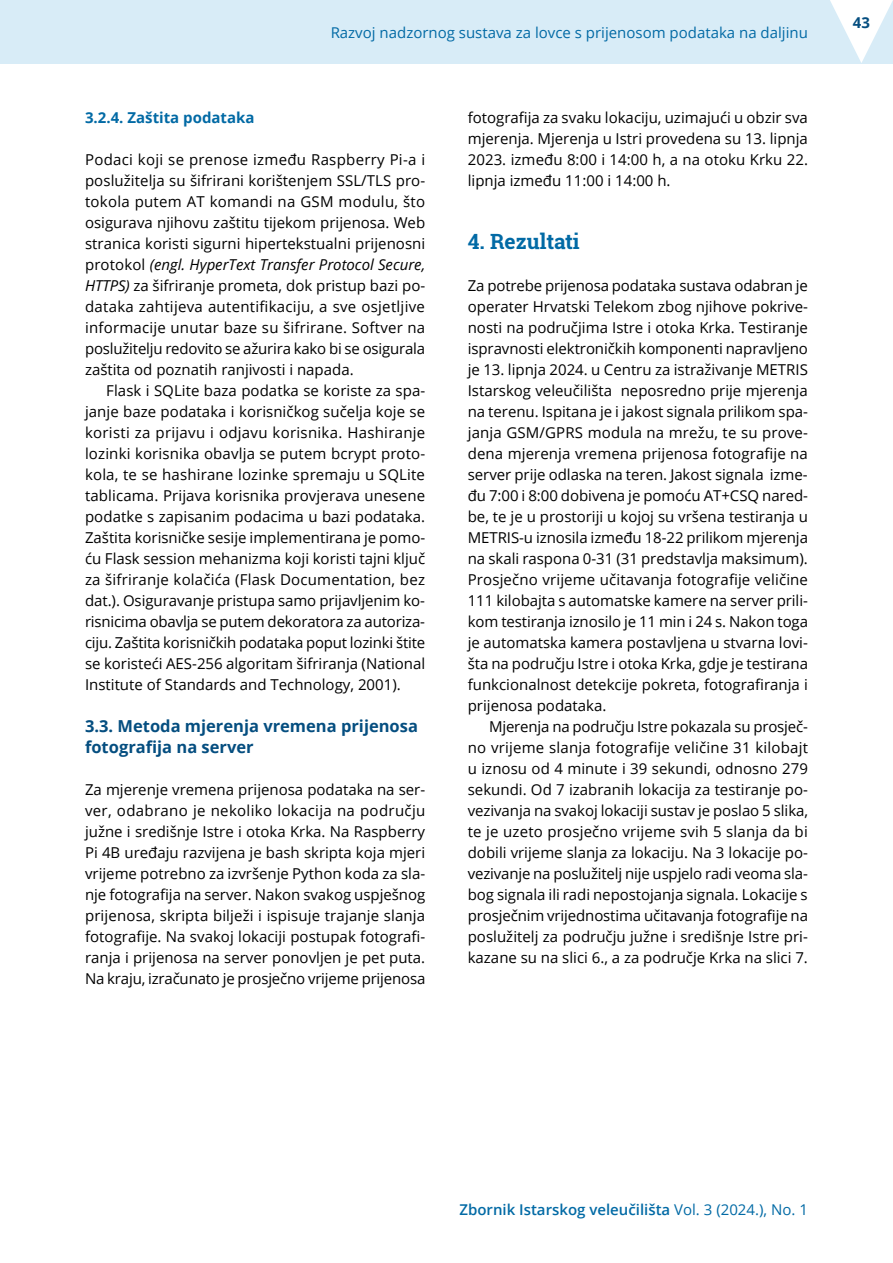
<style>
.page{position:relative;width:893px;height:1263px;background:#fff}
.page>*{position:absolute;margin:0;border:0;box-sizing:border-box;transform-origin:0 0}
.t1{font:700 21px "Roboto Slab";color:#026aa5}
.t2{font:700 16.5px/21px "Open Sans";color:#054e80}
.t3{font:15px/21px "Open Sans";color:#000;text-align:justify}
.t4{font:700 15px "Open Sans";color:#026aa5}
.t5{font:700 15px "Open Sans";color:#054e80}
.t6{font:14.85px "Open Sans";color:#026aa5}
.t7{font:600 14.85px "Open Sans";color:#026aa5}
.s1{font-style:italic}
.s2{font-weight:400}
</style>
<div class="page">
<div style="left:0;top:0;width:893px;height:63px;background:#d8ecf7"></div>
<svg style="left:830px;top:0;width:63px;height:63px"></svg>
<p class="t6" style="left:331px;top:23px;width:479px">Razvoj nadzornog sustava za lovce s prijenosom podataka na daljinu</p>
<p class="t4" style="left:85px;top:107px;width:171px">3.2.4. Zaštita podataka</p>
<p class="t3" style="left:85px;top:149px;width:342px">Podaci koji se prenose između Raspberry Pi-a i poslužitelja su šifrirani korištenjem SSL/TLS pro&shy;tokola putem AT komandi na GSM modulu, što osigurava njihovu zaštitu tijekom prijenosa. Web stranica koristi sigurni hipertekstualni prijenosni protokol <span class="s1">(engl. HyperText Transfer Protocol Secure, HTTPS)</span> za šifriranje prometa, dok pristup bazi po&shy;dataka zahtijeva autentifikaciju, a sve osjetljive informacije unutar baze su šifrirane. Softver na poslužitelju redovito se ažurira kako bi se osigurala zaštita od poznatih ranjivosti i napada.</p>
<p class="t3" style="left:85px;top:380px;width:342px;text-indent:21px">Flask i SQLite baza podatka se koriste za spa&shy;janje baze podataka i korisničkog sučelja koje se koristi za prijavu i odjavu korisnika. Hashiranje lozinki korisnika obavlja se putem bcrypt proto&shy;kola, te se hashirane lozinke spremaju u SQLite tablicama. Prijava korisnika provjerava unesene podatke s zapisanim podacima u bazi podataka.<br>Zaštita korisničke sesije implementirana je pomo&shy;ću Flask session mehanizma koji koristi tajni ključ za šifriranje kolačića (Flask Documentation, bez dat.). Osiguravanje pristupa samo prijavljenim ko&shy;risnicima obavlja se putem dekoratora za autoriza&shy;ciju. Zaštita korisničkih podataka poput lozinki štite se koristeći AES-256 algoritam šifriranja (National Institute of Standards and Technology, 2001).</p>
<p class="t2" style="left:85px;top:715px;width:334px">3.3. Metoda mjerenja vremena prijenosa fotografija na server</p>
<p class="t3" style="left:85px;top:779px;width:342px">Za mjerenje vremena prijenosa podataka na ser&shy;ver, odabrano je nekoliko lokacija na području južne i središnje Istre i otoka Krka. Na Raspberry Pi 4B uređaju razvijena je bash skripta koja mjeri vrijeme potrebno za izvršenje Python koda za sla&shy;nje fotografija na server. Nakon svakog uspješnog prijenosa, skripta bilježi i ispisuje trajanje slanja fotografije. Na svakoj lokaciji postupak fotografi&shy;ranja i prijenosa na server ponovljen je pet puta.<br>Na kraju, izračunato je prosječno vrijeme prijenosa</p>
<p class="t3" style="left:468px;top:107px;width:342px">fotografija za svaku lokaciju, uzimajući u obzir sva mjerenja. Mjerenja u Istri provedena su 13. lipnja 2023. između 8:00 i 14:00 h, a na otoku Krku 22. lipnja između 11:00 i 14:00 h.</p>
<h1 class="t1" style="left:468px;top:227px;width:113px">4. Rezultati</h1>
<p class="t3" style="left:468px;top:275px;width:342px">Za potrebe prijenosa podataka sustava odabran je operater Hrvatski Telekom zbog njihove pokrive&shy;nosti na područjima Istre i otoka Krka. Testiranje ispravnosti elektroničkih komponenti napravljeno je 13. lipnja 2024. u Centru za istraživanje METRIS Istarskog veleučilišta neposredno prije mjerenja na terenu. Ispitana je i jakost signala prilikom spa&shy;janja GSM/GPRS modula na mrežu, te su prove&shy;dena mjerenja vremena prijenosa fotografije na server prije odlaska na teren. Jakost signala izme&shy;đu 7:00 i 8:00 dobivena je pomoću AT+CSQ nared&shy;be, te je u prostoriji u kojoj su vršena testiranja u METRIS-u iznosila između 18-22 prilikom mjerenja na skali raspona 0-31 (31 predstavlja maksimum).<br>Prosječno vrijeme učitavanja fotografije veličine 111 kilobajta s automatske kamere na server prili&shy;kom testiranja iznosilo je 11 min i 24 s. Nakon toga je automatska kamera postavljena u stvarna lovi&shy;šta na području Istre i otoka Krka, gdje je testirana funkcionalnost detekcije pokreta, fotografiranja i prijenosa podataka.</p>
<p class="t3" style="left:468px;top:716px;width:342px;text-indent:21px">Mjerenja na području Istre pokazala su prosječ&shy;no vrijeme slanja fotografije veličine 31 kilobajt u iznosu od 4 minute i 39 sekundi, odnosno 279 sekundi. Od 7 izabranih lokacija za testiranje po&shy;vezivanja na svakoj lokaciji sustav je poslao 5 slika, te je uzeto prosječno vrijeme svih 5 slanja da bi dobili vrijeme slanja za lokaciju. Na 3 lokacije po&shy;vezivanje na poslužitelj nije uspjelo radi veoma sla&shy;bog signala ili radi nepostojanja signala. Lokacije s prosječnim vrijednostima učitavanja fotografije na poslužitelj za području južne i središnje Istre pri&shy;kazane su na slici 6., a za područje Krka na slici 7.</p>
<p class="t5" style="left:853px;top:12px;width:19px">43</p>
<p class="t7" style="left:459px;top:1200px;width:350px">Zbornik Istarskog veleučilišta <span class="s2">Vol. 3 (2024.), No. 1</span></p>
</div>
